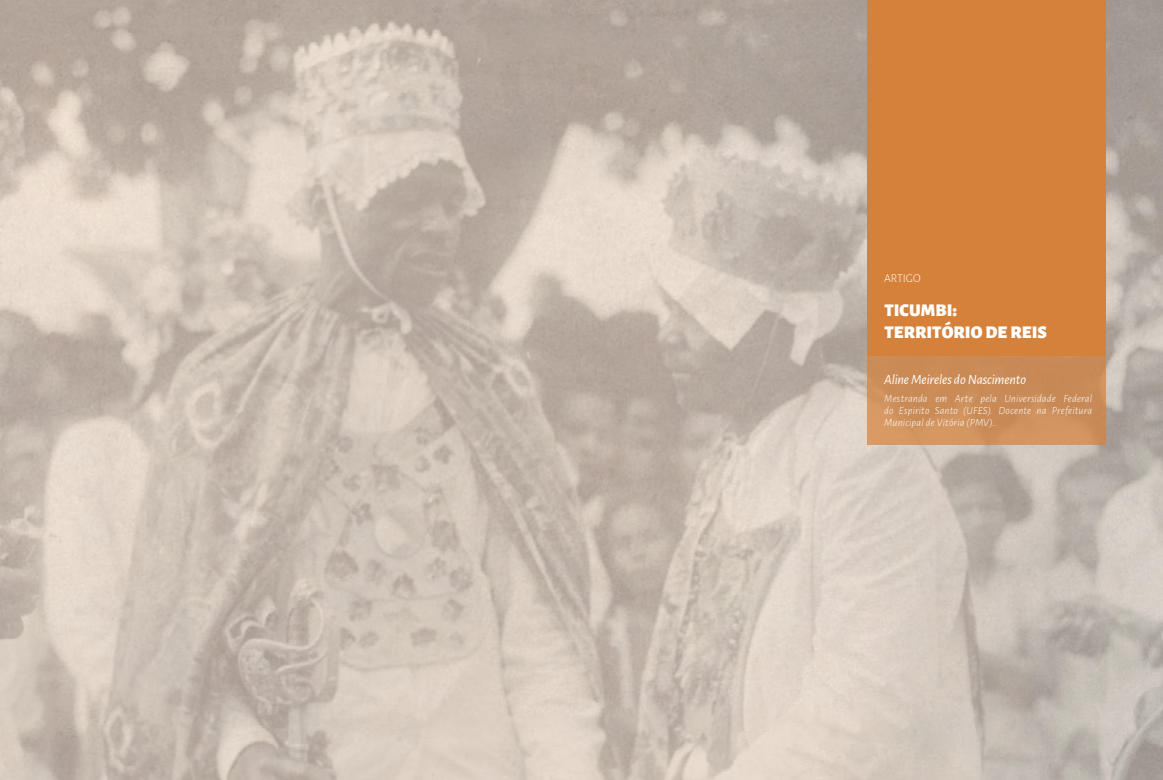
<style>
.page{position:relative;width:1163px;height:780px;background:#fff}
.page>*{position:absolute;margin:0;border:0;box-sizing:border-box;transform-origin:0 0}
.t1{font:900 18px/22px "Alegreya Sans";color:#fff}
.t2{font:italic 14px "Alegreya Sans";letter-spacing:-.01em;color:#fff}
.t3{font:300 12px "Alegreya Sans";letter-spacing:-.01em;color:#fff}
.t4{font:italic 300 11px/12px "Alegreya Sans";letter-spacing:.015em;color:#fff;text-align:justify}
</style>
<div class="page">
<img style="left:0;top:0;width:1162px;height:780px">
<div style="left:867px;top:0;width:239px;height:356px;background:#d6813a"></div>
<div style="left:867px;top:356px;width:239px;height:88px;background:#ca8b57"></div>
<p class="t3" style="left:884px;top:270px;width:38px">ARTIGO</p>
<h1 class="t1" style="left:884px;top:297px;width:164px">TICUMBI:<br>TERRITÓRIO DE REIS</h1>
<p class="t2" style="left:884px;top:370px;width:143px">Aline Meireles do Nascimento</p>
<p class="t4" style="left:884px;top:392px;width:209px">Mestranda em Arte pela Universidade Federal do Espirito Santo (UFES). Docente na Prefeitura Municipal de Vitória (PMV)..</p>
</div>
